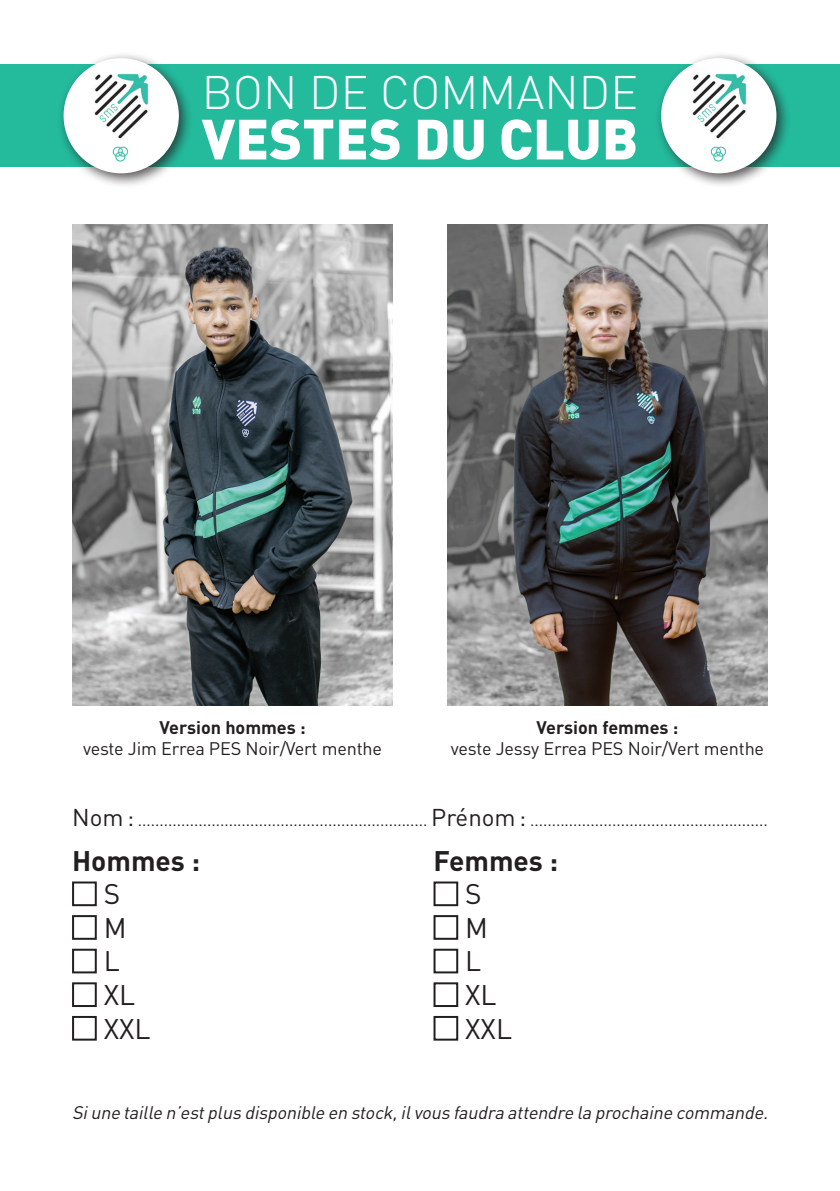
<style>
.page{position:relative;width:840px;height:1191px;background:#fff}
.page>*{position:absolute;margin:0;border:0;box-sizing:border-box;transform-origin:0 0}
.t1{font:900 55.8px "DIN";color:#fff}
.t2{font:300 46.4px "DIN";color:#fff}
.t3{font:28px/33.6px "DIN";color:#231f20}
.t4{font:700 28px "DIN";color:#231f20}
.t5{font:italic 18px "DIN";color:#231f20}
.t6{font:18px "DIN";letter-spacing:-.01em;color:#231f20}
.t7{font:700 18px "DIN";color:#231f20}
.t8{font:16px "DIN";color:#231f20}
.s1{font-size:24px}
</style>
<div class="page">
<div style="left:0;top:65px;width:839px;height:102px;background:#24bb9d"></div>
<img style="left:447px;top:225px;width:320px;height:480px">
<img style="left:72px;top:225px;width:320px;height:480px">
<div style="left:72px;top:881px;width:25px;height:25px;border:2px solid #231f20"></div>
<div style="left:72px;top:915px;width:25px;height:24px;border:2px solid #231f20"></div>
<div style="left:72px;top:948px;width:25px;height:25px;border:2px solid #231f20"></div>
<div style="left:72px;top:982px;width:25px;height:25px;border:2px solid #231f20"></div>
<div style="left:72px;top:1016px;width:25px;height:24px;border:2px solid #231f20"></div>
<div style="left:433px;top:881px;width:25px;height:25px;border:2px solid #231f20"></div>
<div style="left:433px;top:915px;width:25px;height:24px;border:2px solid #231f20"></div>
<div style="left:433px;top:948px;width:25px;height:25px;border:2px solid #231f20"></div>
<div style="left:433px;top:982px;width:25px;height:25px;border:2px solid #231f20"></div>
<div style="left:433px;top:1016px;width:25px;height:24px;border:2px solid #231f20"></div>
<div style="left:57px;top:51px;width:136px;height:137px;background:#231f20;opacity:.75"></div>
<img style="left:63px;top:58px;width:116px;height:115px;border-radius:58px">
<div style="left:653px;top:51px;width:137px;height:137px;background:#231f20;opacity:.75"></div>
<img style="left:660px;top:58px;width:116px;height:115px;border-radius:58px">
<h2 class="t2" style="left:202px;top:64px;width:438px">BON DE COMMANDE</h2>
<h1 class="t1" style="left:202px;top:102px;width:438px">VESTES DU CLUB</h1>
<p class="t7" style="left:159px;top:715px;width:148px">Version hommes :</p>
<p class="t6" style="left:83px;top:737px;width:300px">veste Jim Errea PES Noir/Vert menthe</p>
<p class="t7" style="left:536px;top:715px;width:143px">Version femmes :</p>
<p class="t6" style="left:450px;top:737px;width:315px">veste Jessy Errea PES Noir/Vert menthe</p>
<p class="t8" style="left:72px;top:810px;width:697px"><span class="s1">Nom :</span> ................................................................... <span class="s1">Prénom :</span> .......................................................</p>
<h3 class="t4" style="left:72px;top:842px;width:129px">Hommes :</h3>
<h3 class="t3" style="left:104px;top:876px;width:48px">S<br>M<br>L<br>XL<br>XXL</h3>
<h3 class="t4" style="left:433px;top:842px;width:126px">Femmes :</h3>
<h3 class="t3" style="left:465px;top:876px;width:48px">S<br>M<br>L<br>XL<br>XXL</h3>
<p class="t5" style="left:72px;top:1101px;width:701px">Siune taille n’estplus disponible en stock,ilvous faudra attendre la prochaine commande.</p>
</div>
